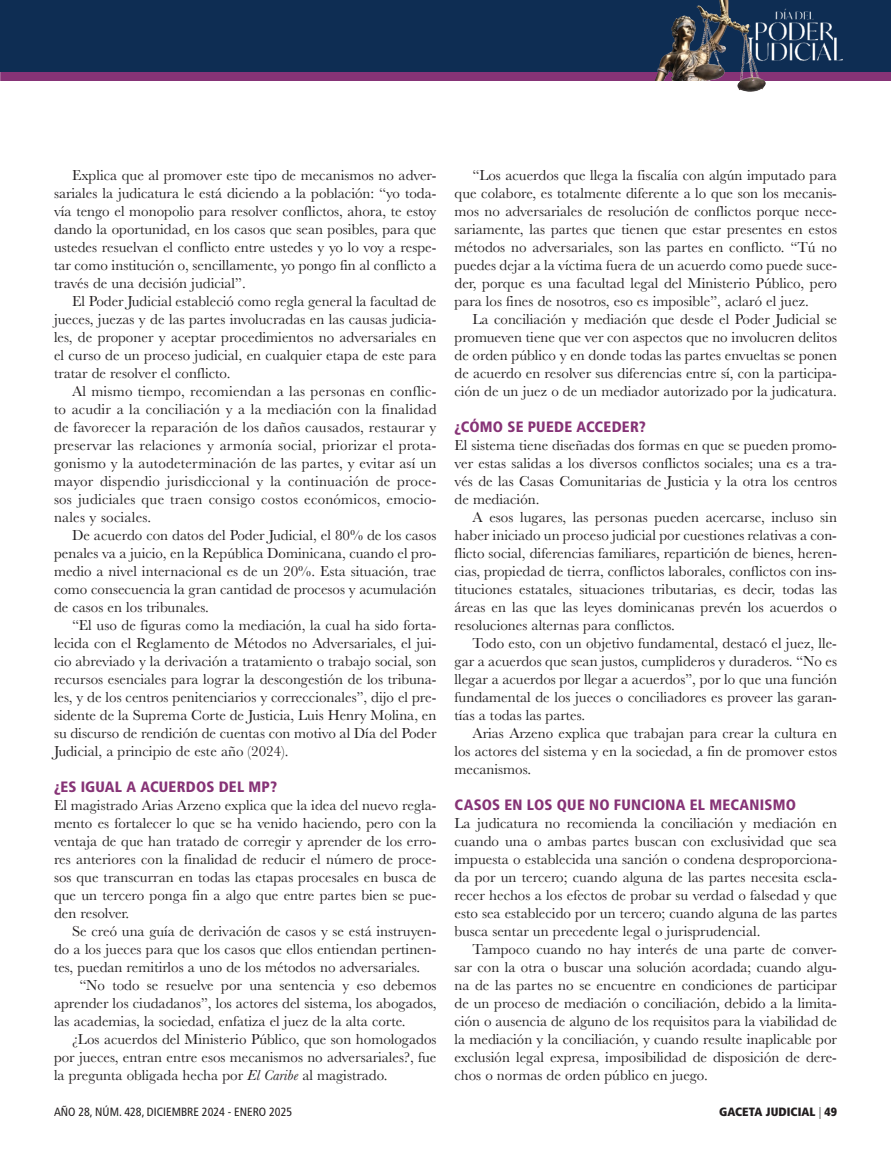
<style>
.page{position:relative;width:891px;height:1161px;background:#fff}
.page>*{position:absolute;margin:0;border:0;box-sizing:border-box;transform-origin:0 0}
.t1{font:15px/18px "Baskerville";color:#231f20;text-align:justify}
.t2{font:900 condensed 15px "Frutiger LT Pro";letter-spacing:.015em;color:#863376}
.t3{font:condensed 12px "Frutiger LT Pro";color:#231f20}
.t4{font:900 condensed 12px "Frutiger LT Pro";color:#231f20}
.s1{font-style:italic}
.s2{font-weight:300}
</style>
<div class="page">
<div style="left:0;top:0;width:891px;height:72px;background:#0e2d53"></div>
<img style="left:766px;top:8px;width:77px;height:53px">
<div style="left:0;top:72px;width:891px;height:9px;background:#863376"></div>
<img style="left:654px;top:0;width:112px;height:92px">
<p class="t1" style="left:54px;top:166px;width:384px;text-indent:18px">Explica que al promover este tipo de mecanismos no adver&shy;sariales la judicatura le está diciendo a la población: “yo toda&shy;vía tengo el monopolio para resolver conflictos, ahora, te estoy dando la oportunidad, en los casos que sean posibles, para que ustedes resuelvan el conflicto entre ustedes y yo lo voy a respe&shy;tar como institución o, sencillamente, yo pongo fin al conflicto a través de una decisión judicial”.</p>
<p class="t1" style="left:54px;top:292px;width:384px;text-indent:18px">El Poder Judicial estableció como regla general la facultad de jueces, juezas y de las partes involucradas en las causas judicia&shy;les, de proponer y aceptar procedimientos no adversariales en el curso de un proceso judicial, en cualquier etapa de este para tratar de resolver el conflicto.</p>
<p class="t1" style="left:54px;top:382px;width:384px;text-indent:18px">Al mismo tiempo, recomiendan a las personas en conflic&shy;to acudir a la conciliación y a la mediación con la finalidad de favorecer la reparación de los daños causados, restaurar y preservar las relaciones y armonía social, priorizar el prota&shy;gonismo y la autodeterminación de las partes, y evitar así un mayor dispendio jurisdiccional y la continuación de proce&shy;sos judiciales que traen consigo costos económicos, emocio&shy;nales y sociales.</p>
<p class="t1" style="left:54px;top:526px;width:384px;text-indent:18px">De acuerdo con datos del Poder Judicial, el 80% de los casos penales va a juicio, en la República Dominicana, cuando el pro&shy;medio a nivel internacional es de un 20%. Esta situación, trae como consecuencia la gran cantidad de procesos y acumulación de casos en los tribunales.</p>
<p class="t1" style="left:54px;top:616px;width:384px;text-indent:18px">“El uso de figuras como la mediación, la cual ha sido forta&shy;lecida con el Reglamento de Métodos no Adversariales, el jui&shy;cio abreviado y la derivación a tratamiento o trabajo social, son recursos esenciales para lograr la descongestión de los tribuna&shy;les, y de los centros penitenciarios y correccionales”, dijo el pre&shy;sidente de la Suprema Corte de Justicia, Luis Henry Molina, en su discurso de rendición de cuentas con motivo al Día del Poder Judicial, a principio de este año (2024).</p>
<p class="t2" style="left:54px;top:778px;width:225px">¿ES IGUAL A ACUERDOS DEL MP?</p>
<p class="t1" style="left:54px;top:796px;width:384px">El magistrado Arias Arzeno explica que la idea del nuevo regla&shy;mento es fortalecer lo que se ha venido haciendo, pero con la ventaja de que han tratado de corregir y aprender de los erro&shy;res anteriores con la finalidad de reducir el número de proce&shy;sos que transcurran en todas las etapas procesales en busca de que un tercero ponga fin a algo que entre partes bien se pue&shy;den resolver.</p>
<p class="t1" style="left:54px;top:922px;width:384px;text-indent:18px">Se creó una guía de derivación de casos y se está instruyen&shy;do a los jueces para que los casos que ellos entiendan pertinen&shy;tes, puedan remitirlos a uno de los métodos no adversariales.</p>
<p class="t1" style="left:54px;top:976px;width:384px;text-indent:25px">“No todo se resuelve por una sentencia y eso debemos aprender los ciudadanos”, los actores del sistema, los abogados, las academias, la sociedad, enfatiza el juez de la alta corte.</p>
<p class="t1" style="left:54px;top:1030px;width:384px;text-indent:18px">¿Los acuerdos del Ministerio Público, que son homologados por jueces, entran entre esos mecanismos no adversariales?, fue la pregunta obligada hecha por <span class="s1">El Caribe</span> al magistrado.</p>
<p class="t1" style="left:455px;top:166px;width:384px;text-indent:18px">“Los acuerdos que llega la fiscalía con algún imputado para que colabore, es totalmente diferente a lo que son los mecanis&shy;mos no adversariales de resolución de conflictos porque nece&shy;sariamente, las partes que tienen que estar presentes en estos métodos no adversariales, son las partes en conflicto. “Tú no puedes dejar a la víctima fuera de un acuerdo como puede suce&shy;der, porque es una facultad legal del Ministerio Público, pero para los fines de nosotros, eso es imposible”, aclaró el juez.</p>
<p class="t1" style="left:455px;top:310px;width:384px;text-indent:18px">La conciliación y mediación que desde el Poder Judicial se promueven tiene que ver con aspectos que no involucren delitos de orden público y en donde todas las partes envueltas se ponen de acuerdo en resolver sus diferencias entre sí, con la participa&shy;ción de un juez o de un mediador autorizado por la judicatura.</p>
<p class="t2" style="left:455px;top:418px;width:193px">¿CÓMO SE PUEDE ACCEDER?</p>
<p class="t1" style="left:455px;top:436px;width:384px">El sistema tiene diseñadas dos formas en que se pueden promo&shy;ver estas salidas a los diversos conflictos sociales; una es a tra&shy;vés de las Casas Comunitarias de Justicia y la otra los centros de mediación.</p>
<p class="t1" style="left:455px;top:508px;width:384px;text-indent:18px">A esos lugares, las personas pueden acercarse, incluso sin haber iniciado un proceso judicial por cuestiones relativas a con&shy;flicto social, diferencias familiares, repartición de bienes, heren&shy;cias, propiedad de tierra, conflictos laborales, conflictos con ins&shy;tituciones estatales, situaciones tributarias, es decir, todas las áreas en las que las leyes dominicanas prevén los acuerdos o resoluciones alternas para conflictos.</p>
<p class="t1" style="left:455px;top:634px;width:384px;text-indent:18px">Todo esto, con un objetivo fundamental, destacó el juez, lle&shy;gar a acuerdos que sean justos, cumplideros y duraderos. “No es llegar a acuerdos por llegar a acuerdos”, por lo que una función fundamental de los jueces o conciliadores es proveer las garan&shy;tías a todas las partes.</p>
<p class="t1" style="left:455px;top:724px;width:384px;text-indent:18px">Arias Arzeno explica que trabajan para crear la cultura en los actores del sistema y en la sociedad, a fin de promover estos mecanismos.</p>
<p class="t2" style="left:455px;top:796px;width:343px">CASOS EN LOS QUE NO FUNCIONA EL MECANISMO</p>
<p class="t1" style="left:455px;top:814px;width:384px">La judicatura no recomienda la conciliación y mediación en cuando una o ambas partes buscan con exclusividad que sea impuesta o establecida una sanción o condena desproporciona&shy;da por un tercero; cuando alguna de las partes necesita escla&shy;recer hechos a los efectos de probar su verdad o falsedad y que esto sea establecido por un tercero; cuando alguna de las partes busca sentar un precedente legal o jurisprudencial.</p>
<p class="t1" style="left:455px;top:940px;width:384px;text-indent:18px">Tampoco cuando no hay interés de una parte de conver&shy;sar con la otra o buscar una solución acordada; cuando algu&shy;na de las partes no se encuentre en condiciones de participar de un proceso de mediación o conciliación, debido a la limita&shy;ción o ausencia de alguno de los requisitos para la viabilidad de la mediación y la conciliación, y cuando resulte inaplicable por exclusión legal expresa, imposibilidad de disposición de dere&shy;chos o normas de orden público en juego.</p>
<p class="t3" style="left:54px;top:1105px;width:240px">AÑO 28, NÚM. 428, DICIEMBRE 2024 - ENERO 2025</p>
<p class="t4" style="left:719px;top:1104px;width:119px">GACETA JUDICIAL <span class="s2">|</span> 49</p>
</div>
